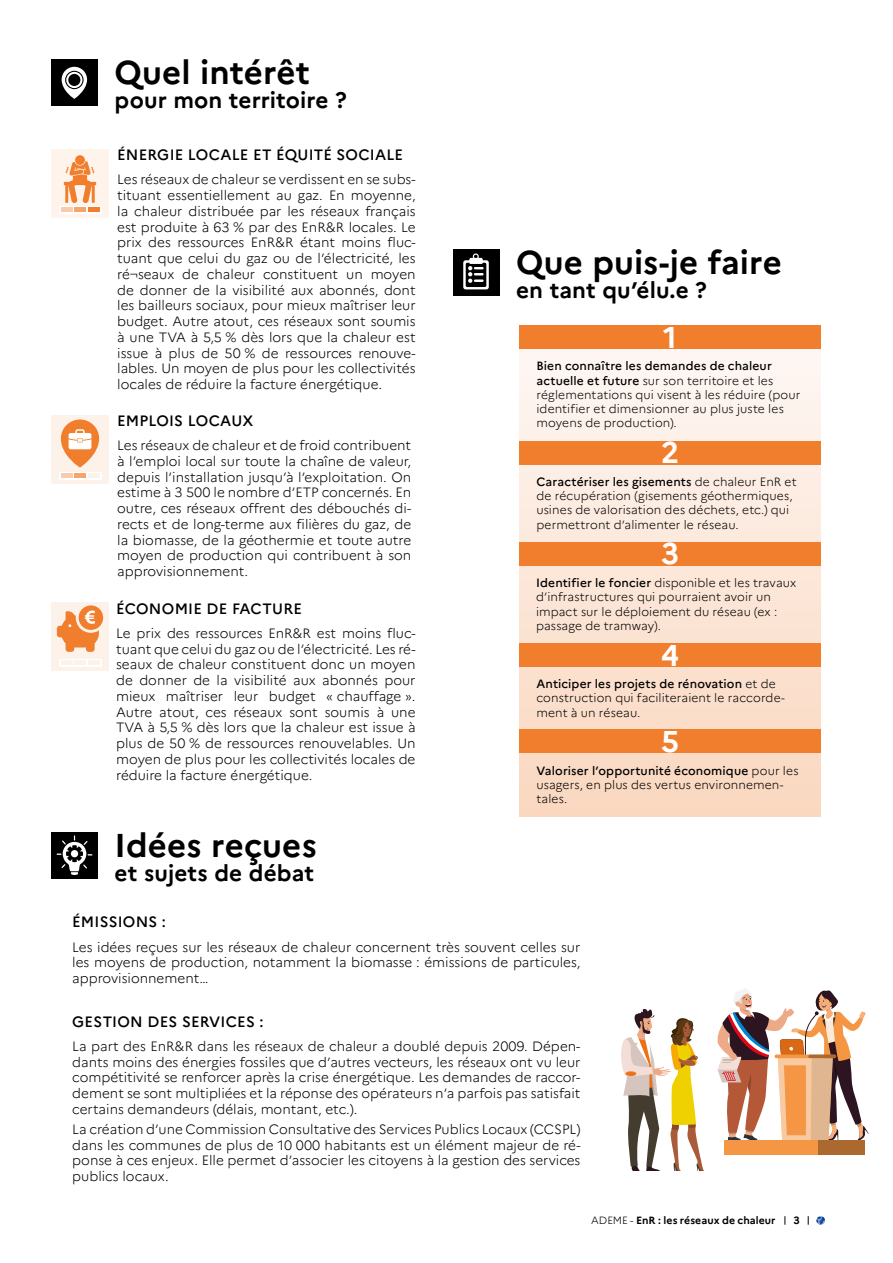
<style>
.page{position:relative;width:893px;height:1263px;background:#fff}
.page>*{position:absolute;margin:0;border:0;box-sizing:border-box;transform-origin:0 0}
.ADM_Titres_01_H2{font:700 33px "Marianne";letter-spacing:.005em;color:#000}
.ADM_Numérotation_Agi{font:700 30px "Marianne";color:#fff}
.ADM_Titres_01_H2-2{font:700 22.5px "Marianne";letter-spacing:.005em;color:#000}
.ADM_Titres_02_H3{font:500 15px "Marianne";letter-spacing:.01em;color:#000}
.ADM_Texte_Justif_9{font:300 13.5px/15.8px "Marianne";color:#000;text-align:justify}
.ADM_Texte_AAG_8{font:300 12px/14.2px "Marianne";letter-spacing:.01em;color:#000}
.t1{font:700 10.5px "Marianne";letter-spacing:.005em;color:#000}
.s1{font-weight:500}
.s2{font-weight:300}
</style>
<div class="page">
<svg style="left:816px;top:1216px;width:9px;height:9px"></svg>
<svg style="left:621px;top:1009px;width:83px;height:162px"></svg>
<svg style="left:717px;top:989px;width:152px;height:153px"></svg>
<svg style="left:774px;top:1054px;width:62px;height:4px"></svg>
<svg style="left:808px;top:1054px;width:28px;height:4px"></svg>
<div style="left:725px;top:1140px;width:140px;height:15px;background:#f49644"></div>
<div style="left:818px;top:1140px;width:47px;height:15px;background:#ab692f"></div>
<div style="left:51px;top:60px;width:47px;height:46px;background:#000"></div>
<svg style="left:62px;top:67px;width:25px;height:32px"></svg>
<svg style="left:65px;top:71px;width:19px;height:18px"></svg>
<div style="left:66px;top:72px;width:16px;height:16px;border:2px solid #fff;border-radius:50%"></div>
<div style="left:51px;top:602px;width:58px;height:69px;background:#fdf2ea"></div>
<svg style="left:59px;top:659px;width:42px;height:7px"></svg>
<div style="left:61px;top:660px;width:11px;height:5px;background:#fdf2ea"></div>
<div style="left:88px;top:660px;width:12px;height:5px;background:#fdf2ea"></div>
<div style="left:74px;top:660px;width:12px;height:5px;background:#fdf2ea"></div>
<svg style="left:57px;top:605px;width:46px;height:47px"></svg>
<div style="left:51px;top:415px;width:58px;height:69px;background:#fdf2ea"></div>
<svg style="left:61px;top:419px;width:38px;height:49px"></svg>
<svg style="left:66px;top:425px;width:28px;height:28px"></svg>
<svg style="left:69px;top:429px;width:22px;height:20px"></svg>
<svg style="left:59px;top:472px;width:42px;height:7px"></svg>
<div style="left:61px;top:473px;width:11px;height:5px;background:#f9cbab"></div>
<div style="left:88px;top:473px;width:12px;height:5px;background:#fdf2ea"></div>
<div style="left:74px;top:473px;width:12px;height:5px;background:#f4a56c"></div>
<div style="left:51px;top:833px;width:47px;height:46px;background:#000"></div>
<svg style="left:57px;top:835px;width:35px;height:40px"></svg>
<div style="left:453px;top:249px;width:46px;height:46px;background:#000"></div>
<svg style="left:463px;top:253px;width:26px;height:36px"></svg>
<svg style="left:519px;top:349px;width:302px;height:467px;background:#fbe6d7"></svg>
<div style="left:519px;top:325px;width:302px;height:24px;background:#f07e2d"></div>
<div style="left:519px;top:441px;width:302px;height:23px;background:#f07e2d"></div>
<div style="left:519px;top:542px;width:302px;height:23px;background:#f07e2d"></div>
<div style="left:519px;top:643px;width:302px;height:23px;background:#f07e2d"></div>
<div style="left:519px;top:730px;width:302px;height:23px;background:#f07e2d"></div>
<div style="left:51px;top:149px;width:58px;height:69px;background:#fef4eb"></div>
<svg style="left:64px;top:155px;width:32px;height:48px"></svg>
<svg style="left:59px;top:206px;width:42px;height:7px"></svg>
<div style="left:61px;top:207px;width:11px;height:5px;background:#f9cbab"></div>
<div style="left:88px;top:207px;width:12px;height:5px;background:#f07e2d"></div>
<div style="left:74px;top:207px;width:12px;height:5px;background:#f4a56c"></div>
<h2 class="ADM_Titres_01_H2" style="left:115px;top:52px;width:197px">Quel intérêt</h2>
<h2 class="ADM_Titres_01_H2-2" style="left:115px;top:87px;width:234px">pour mon territoire ?</h2>
<h3 class="ADM_Titres_02_H3" style="left:117px;top:146px;width:287px">ÉNERGIE LOCALE ET ÉQUITÉ SOCIALE</h3>
<p class="ADM_Texte_Justif_9" style="left:117px;top:172px;width:300px">Les réseaux de chaleur se verdissent en se subs&shy;tituant essentiellement au gaz. En moyenne, la chaleur distribuée par les réseaux français est produite à 63 % par des EnR&amp;R locales. Le prix des ressources EnR&amp;R étant moins fluc&shy;tuant que celui du gaz ou de l’électricité, les ré¬seaux de chaleur constituent un moyen de donner de la visibilité aux abonnés, dont les bailleurs sociaux, pour mieux maîtriser leur budget. Autre atout, ces réseaux sont soumis à une TVA à 5,5 % dès lors que la chaleur est issue à plus de 50 % de ressources renouve&shy;lables. Un moyen de plus pour les collectivités locales de réduire la facture énergétique.</p>
<h3 class="ADM_Titres_02_H3" style="left:117px;top:411px;width:138px">EMPLOIS LOCAUX</h3>
<p class="ADM_Texte_Justif_9" style="left:117px;top:437px;width:296px">Les réseaux de chaleur et de froid contribuent à l’emploi local sur toute la chaîne de valeur, depuis l’installation jusqu’à l’exploitation. On estime à 3 500 le nombre d’ETP concernés. En outre, ces réseaux offrent des débouchés di&shy;rects et de long-terme aux filières du gaz, de la biomasse, de la géothermie et toute autre moyen de production qui contribuent à son approvisionnement.</p>
<h3 class="ADM_Titres_02_H3" style="left:116px;top:599px;width:187px">ÉCONOMIE DE FACTURE</h3>
<p class="ADM_Texte_Justif_9" style="left:116px;top:625px;width:301px">Le prix des ressources EnR&amp;R est moins fluc&shy;tuant que celui du gaz ou de l’électricité. Les ré&shy;seaux de chaleur constituent donc un moyen de donner de la visibilité aux abonnés pour mieux maîtriser leur budget « chauffage ».<br>Autre atout, ces réseaux sont soumis à une TVA à 5,5 % dès lors que la chaleur est issue à plus de 50 % de ressources renouvelables. Un moyen de plus pour les collectivités locales de réduire la facture énergétique.</p>
<h2 class="ADM_Titres_01_H2" style="left:516px;top:242px;width:267px">Que puis-je faire</h2>
<h2 class="ADM_Titres_01_H2-2" style="left:516px;top:276px;width:192px">en tant qu’élu.e ?</h2>
<p class="ADM_Numérotation_Agi" style="left:663px;top:319px;width:15px">1</p>
<p class="ADM_Texte_AAG_8" style="left:536px;top:359px;width:265px"><span class="s1">Bien connaître les demandes de chaleur actuelle et future</span> sur son territoire et les réglementations qui visent à les réduire (pour identifier et dimensionner au plus juste les moyens de production).</p>
<p class="ADM_Numérotation_Agi" style="left:661px;top:434px;width:19px">2</p>
<p class="ADM_Texte_AAG_8" style="left:536px;top:475px;width:262px"><span class="s1">Caractériser les gisements</span> de chaleur EnR et de récupération (gisements géothermiques, usines de valorisation des déchets, etc.) qui permettront d’alimenter le réseau.</p>
<p class="ADM_Numérotation_Agi" style="left:661px;top:535px;width:19px">3</p>
<p class="ADM_Texte_AAG_8" style="left:536px;top:576px;width:262px"><span class="s1">Identifier le foncier</span> disponible et les travaux d’infrastructures qui pourraient avoir un impact sur le déploiement du réseau (ex : passage de tramway).</p>
<p class="ADM_Numérotation_Agi" style="left:661px;top:637px;width:19px">4</p>
<p class="ADM_Texte_AAG_8" style="left:536px;top:677px;width:250px"><span class="s1">Anticiper les projets de rénovation</span> et de construction qui faciliteraient le raccorde&shy;ment à un réseau.</p>
<p class="ADM_Numérotation_Agi" style="left:661px;top:723px;width:19px">5</p>
<p class="ADM_Texte_AAG_8" style="left:536px;top:763px;width:264px"><span class="s1">Valoriser l’opportunité économique</span> pour les usagers, en plus des vertus environnemen&shy;tales.</p>
<h2 class="ADM_Titres_01_H2" style="left:115px;top:825px;width:204px">Idées reçues</h2>
<h2 class="ADM_Titres_01_H2-2" style="left:115px;top:859px;width:201px">et sujets de débat</h2>
<h3 class="ADM_Titres_02_H3" style="left:72px;top:913px;width:95px">ÉMISSIONS :</h3>
<p class="ADM_Texte_Justif_9" style="left:72px;top:939px;width:510px">Les idées reçues sur les réseaux de chaleur concernent très souvent celles sur les moyens de production, notamment la biomasse : émissions de particules, approvisionnement…</p>
<h3 class="ADM_Titres_02_H3" style="left:72px;top:1012px;width:193px">GESTION DES SERVICES :</h3>
<p class="ADM_Texte_Justif_9" style="left:72px;top:1038px;width:510px">La part des EnR&amp;R dans les réseaux de chaleur a doublé depuis 2009. Dépen&shy;dants moins des énergies fossiles que d’autres vecteurs, les réseaux ont vu leur compétitivité se renforcer après la crise énergétique. Les demandes de raccor&shy;dement se sont multipliées et la réponse des opérateurs n’a parfois pas satisfait certains demandeurs (délais, montant, etc.).</p>
<p class="ADM_Texte_Justif_9" style="left:72px;top:1121px;width:510px">La création d’une Commission Consultative des Services Publics Locaux (CCSPL) dans les communes de plus de 10 000 habitants est un élément majeur de ré&shy;ponse à ces enjeux. Elle permet d’associer les citoyens à la gestion des services publics locaux.</p>
<p class="t1" style="left:591px;top:1214px;width:186px"><span class="s2">ADEME -</span> EnR : les réseaux de chaleur</p>
<p class="t1" style="left:793px;top:1214px;width:8px">3</p>
</div>
